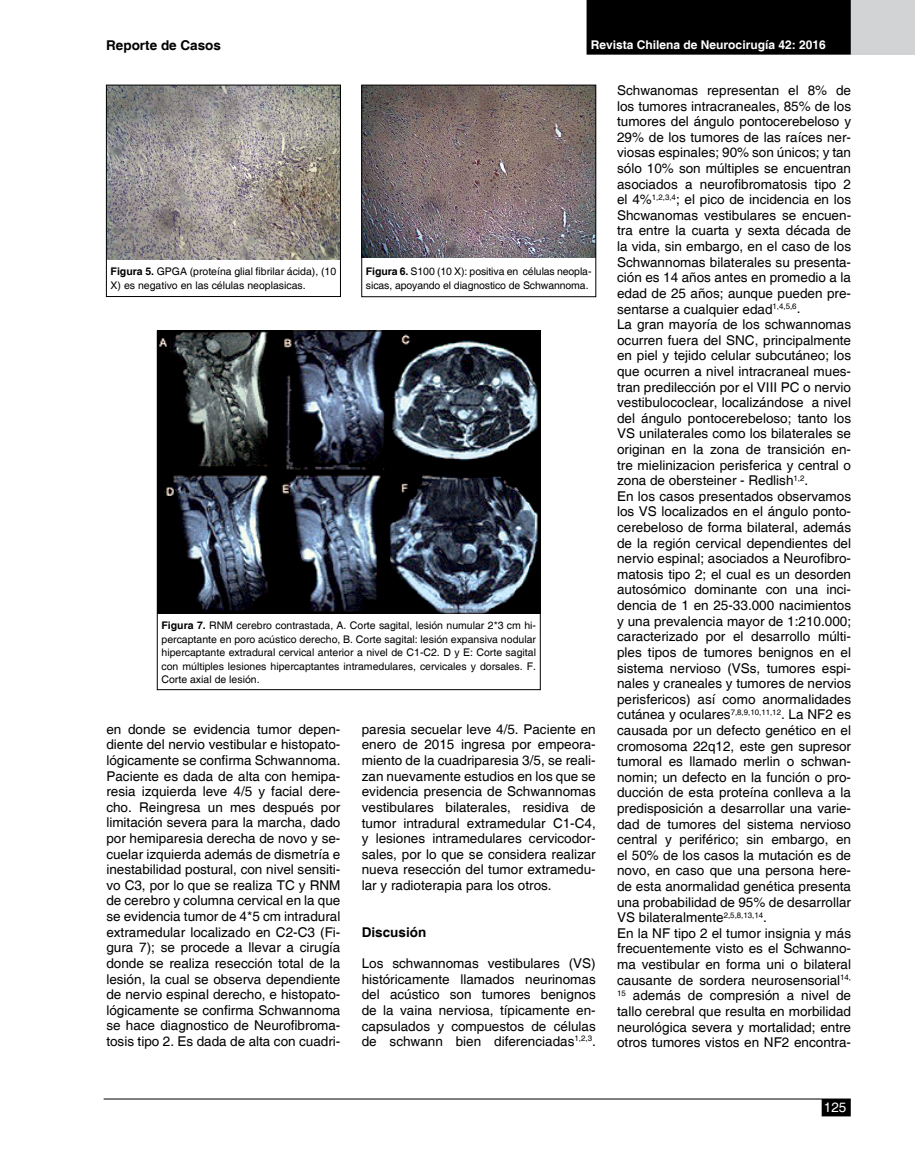
<style>
.page{position:relative;width:915px;height:1170px;background:#fff}
.page>*{position:absolute;margin:0;border:0;box-sizing:border-box;transform-origin:0 0}
.t1{font:13.5px/15.6px "Helvetica";color:#000;text-align:justify}
.t2{font:700 13.5px "Helvetica";color:#000}
.t3{font:13.5px "Helvetica";color:#fff}
.t4{font:700 12px "Helvetica";color:#fff}
.t5{font:10.5px/13.5px "Helvetica";color:#000}
.s1{font-weight:700}
</style>
<div class="page">
<div style="left:822px;top:1099px;width:27px;height:16px;background:#000"></div>
<div style="left:821px;top:1098px;width:29px;height:18px;border:2px solid #000"></div>
<hr style="left:104px;top:1098px;width:746px;height:1px;background:#000">
<div style="left:586px;top:0;width:264px;height:55px;background:#000"></div>
<div style="left:850px;top:0;width:64px;height:55px;background:#d1d3d4"></div>
<img style="left:108px;top:87px;width:230px;height:172px">
<div style="left:106px;top:85px;width:234px;height:212px;border:1px solid #000"></div>
<img style="left:363px;top:87px;width:230px;height:170px">
<div style="left:361px;top:85px;width:234px;height:212px;border:1px solid #000"></div>
<img style="left:159px;top:333px;width:379px;height:280px">
<div style="left:157px;top:331px;width:383px;height:358px;border:1px solid #000"></div>
<p class="t2" style="left:106px;top:37px;width:116px">Reporte de Casos</p>
<p class="t4" style="left:590px;top:38px;width:236px">Revista Chilena de Neurocirugía 42: 2016</p>
<p class="t5" style="left:111px;top:265px;width:227px"><span class="s1">Figura 5.</span> GPGA (proteína glial fibrilar ácida), (10<br>X) es negativo en las células neoplasicas.</p>
<p class="t5" style="left:366px;top:265px;width:227px"><span class="s1">Figura 6.</span> S100 (10 X): positiva en células neopla&shy;sicas, apoyando el diagnostico de Schwannoma.</p>
<p class="t5" style="left:161px;top:619px;width:376px;text-align:justify"><span class="s1">Figura 7.</span> RNM cerebro contrastada, A. Corte sagital, lesión numular 2*3 cm hi&shy;percaptante en poro acústico derecho, B. Corte sagital: lesión expansiva nodular hipercaptante extradural cervical anterior a nivel de C1-C2. D y E: Corte sagital con múltiples lesiones hipercaptantes intramedulares, cervicales y dorsales. F.<br>Corte axial de lesión.</p>
<p class="t1" style="left:106px;top:721px;width:235px">en donde se evidencia tumor depen&shy;diente del nervio vestibular e histopato&shy;lógicamente se confirma Schwannoma.<br>Paciente es dada de alta con hemipa&shy;resia izquierda leve 4/5 y facial dere&shy;cho. Reingresa un mes después por limitación severa para la marcha, dado por hemiparesia derecha de novo y se&shy;cuelar izquierda además de dismetría e inestabilidad postural, con nivel sensiti&shy;vo C3, por lo que se realiza TC y RNM de cerebro y columna cervical en la que se evidencia tumor de 4*5 cm intradural extramedular localizado en C2-C3 (Fi&shy;gura 7); se procede a llevar a cirugía donde se realiza resección total de la lesión, la cual se observa dependiente de nervio espinal derecho, e histopato&shy;lógicamente se confirma Schwannoma se hace diagnostico de Neurofibroma&shy;tosis tipo 2. Es dada de alta con cuadri-</p>
<p class="t1" style="left:361px;top:721px;width:235px">paresia secuelar leve 4/5. Paciente en enero de 2015 ingresa por empeora&shy;miento de la cuadriparesia 3/5, se reali&shy;zan nuevamente estudios en los que se evidencia presencia de Schwannomas vestibulares bilaterales, residiva de tumor intradural extramedular C1-C4, y lesiones intramedulares cervicodor&shy;sales, por lo que se considera realizar nueva resección del tumor extramedu&shy;lar y radioterapia para los otros.</p>
<p class="t2" style="left:361px;top:923px;width:66px">Discusión</p>
<p class="t1" style="left:361px;top:955px;width:235px">Los schwannomas vestibulares (VS) históricamente llamados neurinomas del acústico son tumores benignos de la vaina nerviosa, típicamente en&shy;capsulados y compuestos de células de schwann bien diferenciadas<sup>1,2,3</sup>.</p>
<p class="t1" style="left:617px;top:83px;width:235px;text-align:left">Schwanomas representan el 8% de los tumores intracraneales, 85% de los tumores del ángulo pontocerebeloso y 29% de los tumores de las raíces ner&shy;viosas espinales; 90% son únicos; y tan sólo 10% son múltiples se encuentran asociados a neurofibromatosis tipo 2 el 4%<sup>1,2,3,4</sup>; el pico de incidencia en los Shcwanomas vestibulares se encuen&shy;tra entre la cuarta y sexta década de la vida, sin embargo, en el caso de los Schwannomas bilaterales su presenta&shy;ción es 14 años antes en promedio a la edad de 25 años; aunque pueden pre&shy;sentarse a cualquier edad<sup>1,4,5,6</sup>.<br>La gran mayoría de los schwannomas ocurren fuera del SNC, principalmente en piel y tejido celular subcutáneo; los que ocurren a nivel intracraneal mues&shy;tran predilección por el VIII PC o nervio vestibulococlear, localizándose a nivel del ángulo pontocerebeloso; tanto los VS unilaterales como los bilaterales se originan en la zona de transición en&shy;tre mielinizacion perisferica y central o zona de obersteiner - Redlish<sup>1,2</sup>.<br>En los casos presentados observamos los VS localizados en el ángulo ponto&shy;cerebeloso de forma bilateral, además de la región cervical dependientes del nervio espinal; asociados a Neurofibro&shy;matosis tipo 2; el cual es un desorden autosómico dominante con una inci&shy;dencia de 1 en 25-33.000 nacimientos y una prevalencia mayor de 1:210.000; caracterizado por el desarrollo múlti&shy;ples tipos de tumores benignos en el sistema nervioso (VSs, tumores espi&shy;nales y craneales y tumores de nervios perisfericos) así como anormalidades cutánea y oculares<sup>7,8,9,10,11,12</sup>. La NF2 es causada por un defecto genético en el cromosoma 22q12, este gen supresor tumoral es llamado merlin o schwan&shy;nomin; un defecto en la función o pro&shy;ducción de esta proteína conlleva a la predisposición a desarrollar una varie&shy;dad de tumores del sistema nervioso central y periférico; sin embargo, en el 50% de los casos la mutación es de novo, en caso que una persona here&shy;de esta anormalidad genética presenta una probabilidad de 95% de desarrollar VS bilateralmente<sup>2,5,8,13,14</sup>.<br>En la NF tipo 2 el tumor insignia y más frecuentemente visto es el Schwanno&shy;ma vestibular en forma uni o bilateral causante de sordera neurosensorial<sup>14, 15</sup> además de compresión a nivel de tallo cerebral que resulta en morbilidad neurológica severa y mortalidad; entre otros tumores vistos en NF2 encontra-</p>
<p class="t3" style="left:823px;top:1099px;width:24px">125</p>
</div>
